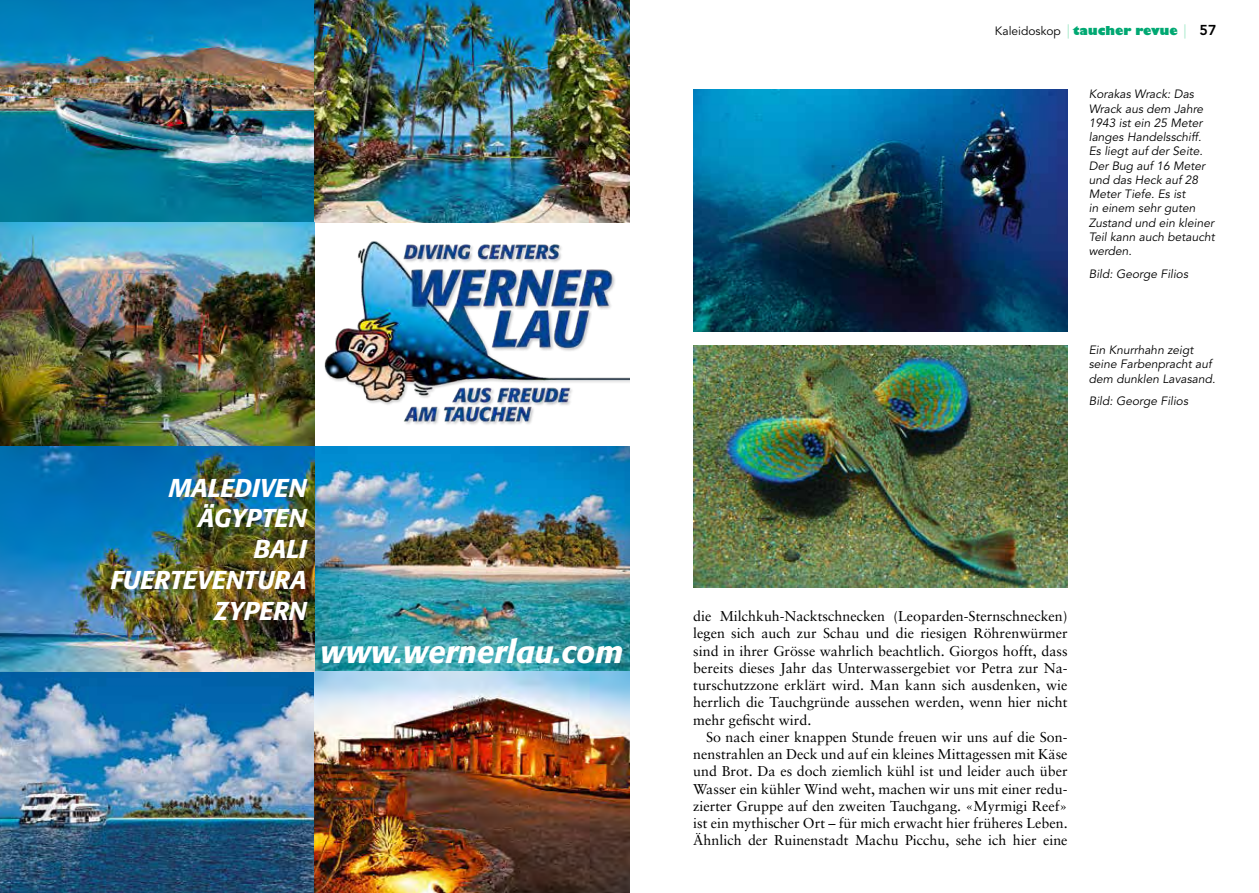
<style>
.page{position:relative;width:1259px;height:893px;background:#fff}
.page>*{position:absolute;margin:0;border:0;box-sizing:border-box;transform-origin:0 0}
.t1{font:italic 500 31.5px "Formata";color:#fff}
.t2{font:italic 500 25.5px/30.8px "Formata";color:#fff;text-align:right}
.t3{font:14.25px/17.2px "Sabon";color:#000;text-align:justify}
.t4{font:italic 12px/14.2px "Avenir";color:#000}
.t5{font:800 12px "Gill Sans";color:#00a872}
.s1{font-family:"Avenir";font-weight:400;color:#000}
.s2{font-family:"Avenir";font-weight:400;font-size:14.25px;color:#a3e8c8}
.s3{font-family:"Avenir";font-size:14.25px;color:#000}
</style>
<div class="page">
<img style="left:693px;top:89px;width:374px;height:243px">
<img style="left:693px;top:345px;width:374px;height:242px">
<img style="left:0;top:0;width:314px;height:222px">
<img style="left:314px;top:0;width:315px;height:222px">
<img style="left:0;top:222px;width:314px;height:225px">
<img style="left:314px;top:447px;width:315px;height:225px">
<img style="left:0;top:672px;width:314px;height:221px">
<img style="left:314px;top:672px;width:315px;height:221px">
<img style="left:0;top:447px;width:314px;height:225px">
<img style="left:323px;top:202px;width:306px;height:223px">
<h2 class="t2" style="left:111px;top:472px;width:198px">MALEDIVEN<br>ÄGYPTEN<br>BALI<br>FUERTEVENTURA<br>ZYPERN</h2>
<h1 class="t1" style="left:320px;top:632px;width:304px">www.wernerlau.com</h1>
<p class="t5" style="left:995px;top:23px;width:223px"><span class="s1">Kaleidoskop</span> <span class="s2">|</span> taucher revue <span class="s2">|</span> <span class="s3">57</span></p>
<p class="t4" style="left:1089px;top:88px;width:128px">Korakas Wrack: Das<br>Wrack aus dem Jahre<br>1943 ist ein 25 Meter langes Handelsschiff.<br>Es liegt auf der Seite.<br>Der Bug auf 16 Meter und das Heck auf 28<br>Meter Tiefe. Es ist<br>in einem sehr guten<br>Zustand und ein kleiner<br>Teil kann auch betaucht werden.</p>
<p class="t4" style="left:1089px;top:267px;width:101px">Bild: George Filios</p>
<p class="t4" style="left:1089px;top:343px;width:128px">Ein Knurrhahn zeigt seine Farbenpracht auf dem dunklen Lavasand.</p>
<p class="t4" style="left:1089px;top:394px;width:101px">Bild: George Filios</p>
<p class="t3" style="left:693px;top:607px;width:376px">die Milchkuh-Nacktschnecken (Leoparden-Sternschnecken) legen sich auch zur Schau und die riesigen Röhrenwürmer sind in ihrer Grösse wahrlich beachtlich. Giorgos hofft, dass bereits dieses Jahr das Unterwassergebiet vor Petra zur Na&shy;turschutzzone erklärt wird. Man kann sich ausdenken, wie herrlich die Tauchgründe aussehen werden, wenn hier nicht mehr gefischt wird.</p>
<p class="t3" style="left:693px;top:728px;width:376px;text-indent:13px">So nach einer knappen Stunde freuen wir uns auf die Son&shy;nenstrahlen an Deck und auf ein kleines Mittagessen mit Käse und Brot. Da es doch ziemlich kühl ist und leider auch über Wasser ein kühler Wind weht, machen wir uns mit einer redu&shy;zierter Gruppe auf den zweiten Tauchgang. «Myrmigi Reef» ist ein mythischer Ort – für mich erwacht hier früheres Leben.<br>Ähnlich der Ruinenstadt Machu Picchu, sehe ich hier eine</p>
</div>
